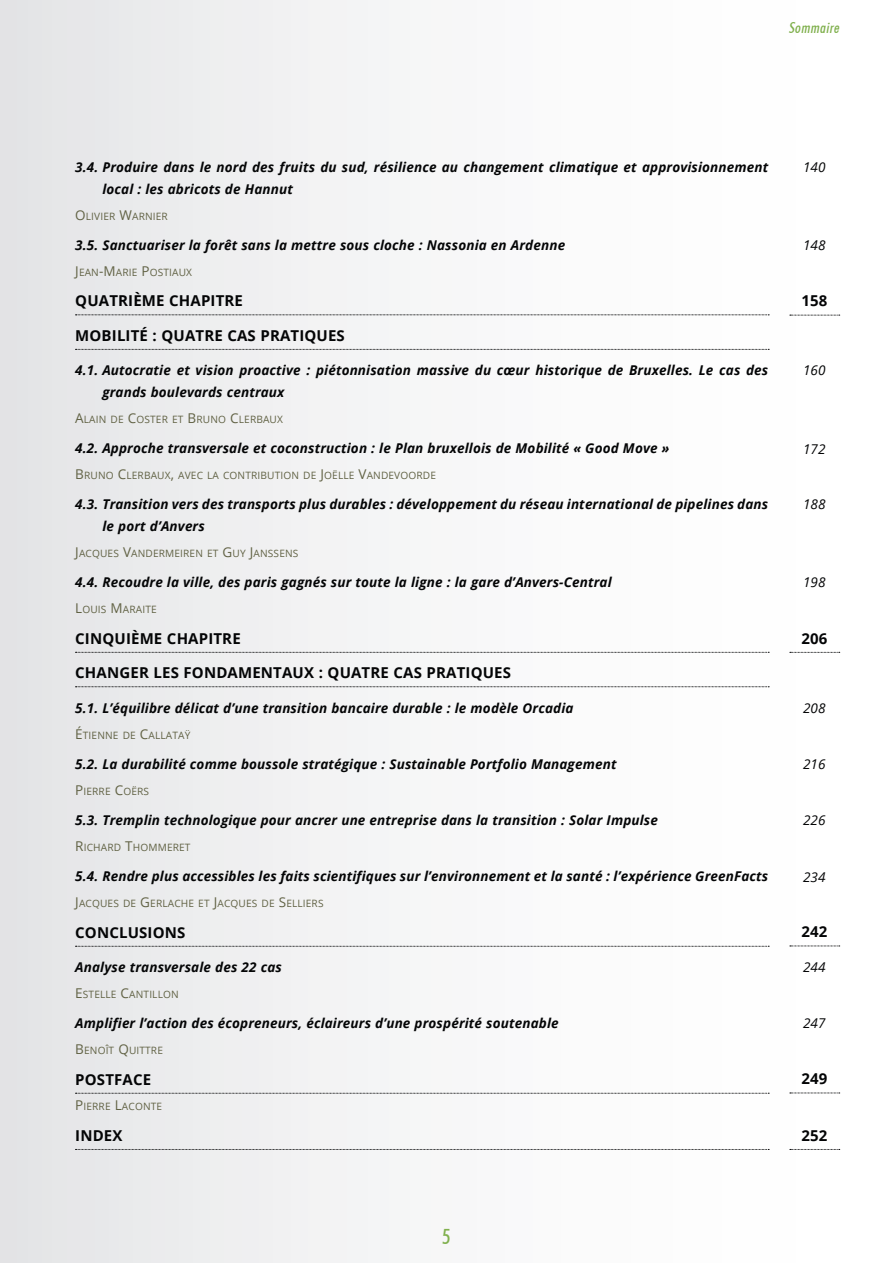
<style>
.page{position:relative;width:893px;height:1263px;background:#fff}
.page>*{position:absolute;margin:0;border:0;box-sizing:border-box;transform-origin:0 0}
.t1{font:500 condensed 21px "Futura BT";color:#80b04d}
.t2{font:700 15px "Open Sans";letter-spacing:.01em;color:#040506}
.t3{font:italic 500 condensed 15px "Futura BT";color:#80b04d}
.t4{font:italic 700 13.5px/21.8px "Open Sans";letter-spacing:.01em;color:#040506}
.t5{font:italic 13.5px "Open Sans";letter-spacing:.01em;color:#040506}
.t6{font:10.2px "Open Sans";letter-spacing:.015em;color:#616244}
.s1{font-size:13.5px}
</style>
<div class="page">
<div style="left:0;top:0;width:893px;height:1263px;background:linear-gradient(to right,#e6e7e8,#fff)"></div>
<svg style="left:75px;top:315px;width:694px;height:1px"></svg>
<svg style="left:75px;top:349px;width:694px;height:1px"></svg>
<svg style="left:75px;top:652px;width:694px;height:1px"></svg>
<svg style="left:75px;top:686px;width:694px;height:1px"></svg>
<svg style="left:75px;top:946px;width:694px;height:1px"></svg>
<svg style="left:75px;top:1093px;width:694px;height:1px"></svg>
<svg style="left:75px;top:1149px;width:694px;height:1px"></svg>
<svg style="left:790px;top:315px;width:50px;height:1px"></svg>
<svg style="left:790px;top:652px;width:50px;height:1px"></svg>
<svg style="left:790px;top:946px;width:50px;height:1px"></svg>
<svg style="left:790px;top:1093px;width:50px;height:1px"></svg>
<svg style="left:790px;top:1149px;width:50px;height:1px"></svg>
<p class="t3" style="left:788px;top:18px;width:55px">Sommaire</p>
<p class="t4" style="left:102px;top:156px;width:667px;text-indent:-27px">3.4. Produire dans le nord des fruits du sud, résilience au changement climatique et approvisionnement local : les abricots de Hannut</p>
<p class="t6" style="left:75px;top:209px;width:94px"><span class="s1">O</span>LIVIER <span class="s1">W</span>ARNIER</p>
<p class="t4" style="left:75px;top:234px;width:491px">3.5. Sanctuariser la forêt sans la mettre sous cloche : Nassonia en Ardenne</p>
<p class="t6" style="left:75px;top:265px;width:118px"><span class="s1">J</span>EAN<span class="s1">-M</span>ARIE <span class="s1">P</span>OSTIAUX</p>
<p class="t2" style="left:75px;top:290px;width:169px">QUATRIÈME CHAPITRE</p>
<p class="t2" style="left:75px;top:325px;width:271px">MOBILITÉ : QUATRE CAS PRATIQUES</p>
<p class="t4" style="left:102px;top:359px;width:667px;text-indent:-27px">4.1. Autocratie et vision proactive : piétonnisation massive du cœur historique de Bruxelles. Le cas des grands boulevards centraux</p>
<p class="t6" style="left:75px;top:412px;width:209px"><span class="s1">A</span>LAIN DE <span class="s1">C</span>OSTER ET <span class="s1">B</span>RUNO <span class="s1">C</span>LERBAUX</p>
<p class="t4" style="left:75px;top:437px;width:595px">4.2. Approche transversale et coconstruction : le Plan bruxellois de Mobilité « Good Move »</p>
<p class="t6" style="left:75px;top:468px;width:362px"><span class="s1">B</span>RUNO <span class="s1">C</span>LERBAUX<span class="s1">,</span> AVEC LA CONTRIBUTION DE <span class="s1">J</span>OËLLE <span class="s1">V</span>ANDEVOORDE</p>
<p class="t4" style="left:102px;top:493px;width:667px;text-indent:-27px">4.3. Transition vers des transports plus durables : développement du réseau international de pipelines dans le port d’Anvers</p>
<p class="t6" style="left:75px;top:546px;width:225px"><span class="s1">J</span>ACQUES <span class="s1">V</span>ANDERM EIREN ET <span class="s1">G</span>UY <span class="s1">J</span>ANSSENS</p>
<p class="t4" style="left:75px;top:571px;width:538px">4.4. Recoudre la ville, des paris gagnés sur toute la ligne : la gare d’Anvers-Central</p>
<p class="t6" style="left:75px;top:603px;width:83px"><span class="s1">L</span>OUIS <span class="s1">M</span>ARAITE</p>
<p class="t2" style="left:75px;top:627px;width:167px">CINQUIÈME CHAPITRE</p>
<p class="t2" style="left:75px;top:662px;width:437px">CHANGER LES FONDAMENTAUX : QUATRE CAS PRATIQUES</p>
<p class="t4" style="left:75px;top:696px;width:500px">5.1. L’équilibre délicat d’une transition bancaire durable : le modèle Orcadia</p>
<p class="t6" style="left:75px;top:728px;width:117px"><span class="s1">É</span>TIENNE DE <span class="s1">C</span>ALLATAŸ</p>
<p class="t4" style="left:75px;top:753px;width:543px">5.2. La durabilité comme boussole stratégique : Sustainable Portfolio Management</p>
<p class="t6" style="left:75px;top:784px;width:75px"><span class="s1">P</span>IERRE <span class="s1">C</span>OËRS</p>
<p class="t4" style="left:75px;top:809px;width:584px">5.3. Tremplin technologique pour ancrer une entreprise dans la transition : Solar Impulse</p>
<p class="t6" style="left:75px;top:840px;width:117px"><span class="s1">R</span>ICHARD <span class="s1">T</span>HOMM ERET</p>
<p class="t4" style="left:75px;top:865px;width:695px">5.4. Rendre plus accessibles les faits scientifiques sur l’environnement et la santé : l’expérience GreenFacts</p>
<p class="t6" style="left:75px;top:896px;width:250px"><span class="s1">J</span>ACQUES DE <span class="s1">G</span>ERLACHE ET <span class="s1">J</span>ACQUES DE <span class="s1">S</span>ELLIERS</p>
<p class="t2" style="left:75px;top:921px;width:112px">CONCLUSIONS</p>
<p class="t4" style="left:75px;top:956px;width:208px">Analyse transversale des 22 cas</p>
<p class="t6" style="left:75px;top:987px;width:105px"><span class="s1">E</span>STELLE <span class="s1">C</span>ANTILLON</p>
<p class="t4" style="left:75px;top:1012px;width:485px">Amplifier l’action des écopreneurs, éclaireurs d’une prospérité soutenable</p>
<p class="t6" style="left:75px;top:1043px;width:89px"><span class="s1">B</span>ENOÎT <span class="s1">Q</span> UITTRE</p>
<p class="t2" style="left:75px;top:1068px;width:77px">POSTFACE</p>
<p class="t6" style="left:75px;top:1100px;width:88px"><span class="s1">P</span>IERRE <span class="s1">L</span>ACONTE</p>
<p class="t2" style="left:75px;top:1125px;width:49px">INDEX</p>
<p class="t5" style="left:803px;top:158px;width:24px">140</p>
<p class="t5" style="left:803px;top:236px;width:24px">148</p>
<p class="t2" style="left:801px;top:290px;width:27px">158</p>
<p class="t5" style="left:803px;top:361px;width:24px">160</p>
<p class="t5" style="left:803px;top:439px;width:24px">172</p>
<p class="t5" style="left:803px;top:495px;width:24px">188</p>
<p class="t5" style="left:803px;top:573px;width:24px">198</p>
<p class="t2" style="left:801px;top:627px;width:27px">206</p>
<p class="t5" style="left:803px;top:698px;width:24px">208</p>
<p class="t5" style="left:803px;top:755px;width:24px">216</p>
<p class="t5" style="left:803px;top:811px;width:24px">226</p>
<p class="t5" style="left:803px;top:867px;width:24px">234</p>
<p class="t2" style="left:801px;top:921px;width:27px">242</p>
<p class="t5" style="left:803px;top:957px;width:24px">244</p>
<p class="t5" style="left:803px;top:1014px;width:24px">247</p>
<p class="t2" style="left:801px;top:1068px;width:27px">249</p>
<p class="t2" style="left:801px;top:1125px;width:27px">252</p>
<h1 class="t1" style="left:442px;top:1224px;width:10px">5</h1>
</div>
